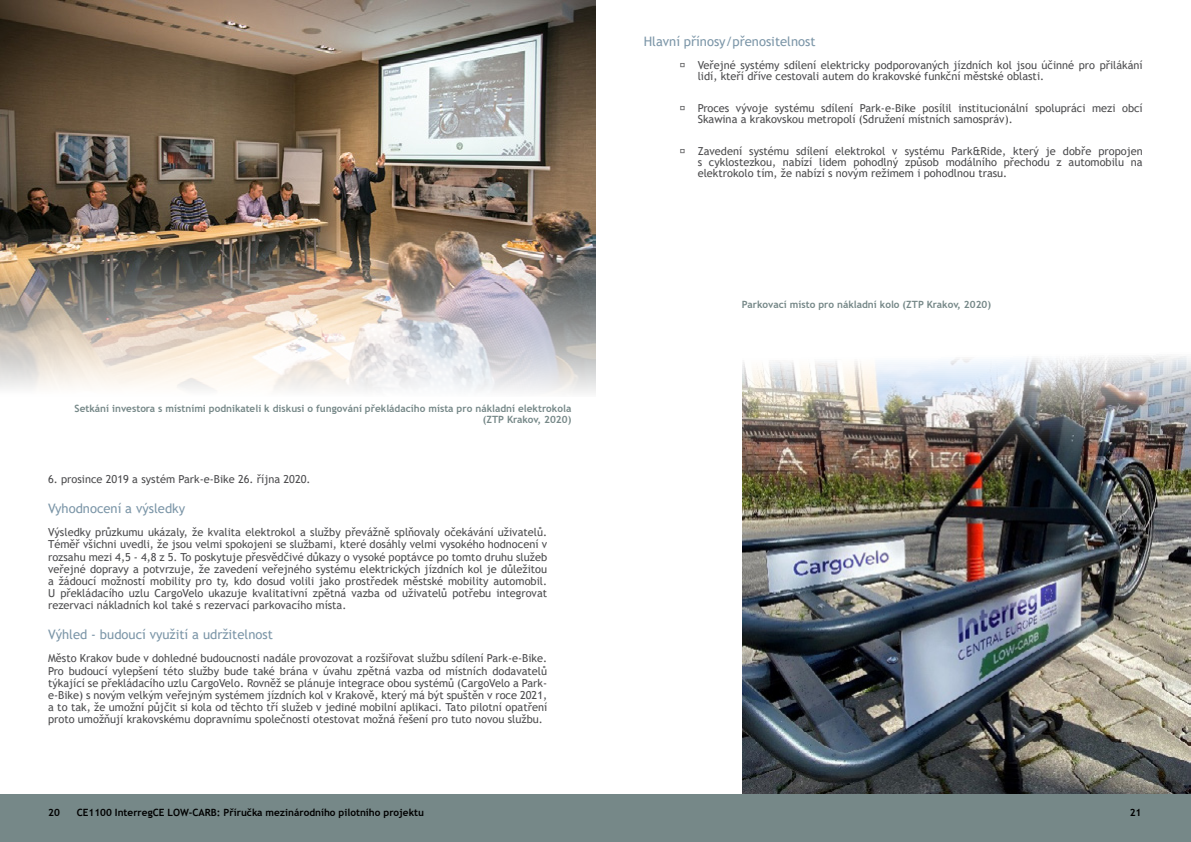
<style>
.page{position:relative;width:1191px;height:842px;background:#fff}
.page>*{position:absolute;margin:0;border:0;box-sizing:border-box;transform-origin:0 0}
.t1{font:13px "Trebuchet MS";color:#7c96a8}
.t2{font:11px/12.1px "Trebuchet MS";color:#4c4c4e;text-align:justify}
.t3{font:700 10px/11px "Trebuchet MS";color:#768888;text-align:right}
.t4{font:700 10px "Trebuchet MS";color:#000}
</style>
<div class="page">
<img style="left:0;top:0;width:595px;height:393px">
<img style="left:742px;top:356px;width:449px;height:438px">
<div style="left:0;top:794px;width:1191px;height:48px;background:#768888"></div>
<p class="t1" style="left:643px;top:34px;width:173px">Hlavní přínosy/přenositelnost</p>
<p class="t2" style="left:697px;top:59px;width:446px;line-height:11px">Veřejné systémy sdílení elektricky podporovaných jízdních kol jsou účinné pro přilákání lidí, kteří dříve cestovali autem do krakovské funkční městské oblasti.</p>
<p class="t2" style="left:697px;top:103px;width:446px;line-height:11px">Proces vývoje systému sdílení Park-e-Bike posílil institucionální spolupráci mezi obcí<br>Skawina a krakovskou metropolí (Sdružení místních samospráv).</p>
<p class="t2" style="left:697px;top:146px;width:446px;line-height:11px">Zavedení systému sdílení elektrokol v systému Park&amp;Ride, který je dobře propojen s cyklostezkou, nabízí lidem pohodlný způsob modálního přechodu z automobilu na elektrokolo tím, že nabízí s novým režimem i pohodlnou trasu.</p>
<p class="t3" style="left:75px;top:402px;width:498px">Setkání investora s místními podnikateli k diskusi o fungování překládacího místa pro nákladní elektrokola (ZTP Krakov, 2020)</p>
<p class="t2" style="left:48px;top:473px;width:264px">6. prosince 2019 a systém Park-e-Bike 26. října 2020.</p>
<p class="t1" style="left:48px;top:500px;width:139px">Vyhodnocení a výsledky</p>
<p class="t2" style="left:48px;top:526px;width:500px">Výsledky průzkumu ukázaly, že kvalita elektrokol a služby převážně splňovaly očekávání uživatelů.<br>Téměř všichni uvedli, že jsou velmi spokojeni se službami, které dosáhly velmi vysokého hodnocení v rozsahu mezi 4,5 - 4,8 z 5. To poskytuje přesvědčivé důkazy o vysoké poptávce po tomto druhu služeb veřejné dopravy a potvrzuje, že zavedení veřejného systému elektrických jízdních kol je důležitou a žádoucí možností mobility pro ty, kdo dosud volili jako prostředek městské mobility automobil.<br>U překládacího uzlu CargoVelo ukazuje kvalitativní zpětná vazba od uživatelů potřebu integrovat rezervaci nákladních kol také s rezervací parkovacího místa.</p>
<p class="t1" style="left:48px;top:626px;width:226px">Výhled - budoucí využití a udržitelnost</p>
<p class="t2" style="left:48px;top:652px;width:500px">Město Krakov bude v dohledné budoucnosti nadále provozovat a rozšiřovat službu sdílení Park-e-Bike.<br>Pro budoucí vylepšení této služby bude také brána v úvahu zpětná vazba od místních dodavatelů týkající se překládacího uzlu CargoVelo. Rovněž se plánuje integrace obou systémů (CargoVelo a Park&shy;e-Bike) s novým velkým veřejným systémem jízdních kol v Krakově, který má být spuštěn v roce 2021, a to tak, že umožní půjčit si kola od těchto tří služeb v jediné mobilní aplikaci. Tato pilotní opatření proto umožňují krakovskému dopravnímu společnosti otestovat možná řešení pro tuto novou službu.</p>
<p class="t3" style="left:742px;top:299px;width:251px">Parkovací místo pro nákladní kolo (ZTP Krakov, 2020)</p>
<p class="t4" style="left:48px;top:806px;width:13px">20</p>
<p class="t4" style="left:77px;top:806px;width:349px">CE1100 InterregCE LOW-CARB: Příručka mezinárodního pilotního projektu</p>
<p class="t4" style="left:1129px;top:806px;width:13px">21</p>
<p class="t4" style="left:48px;top:806px;width:59px">Kapitel TItel</p>
</div>
